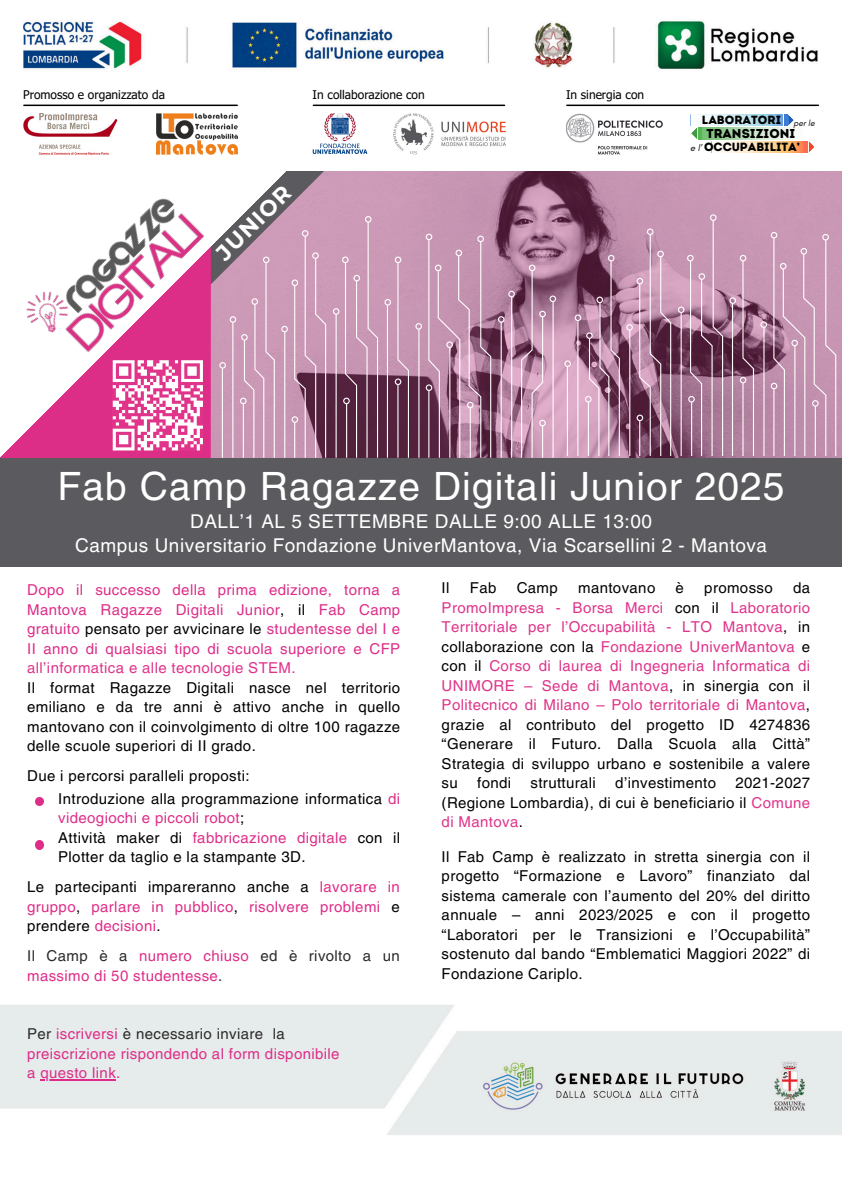
<style>
.page{position:relative;width:842px;height:1191px;background:#fff}
.page>*{position:absolute;margin:0;border:0;box-sizing:border-box;transform-origin:0 0}
.t1{font:39px "Helvetica LT Pro";letter-spacing:.025em;color:#fff}
.t2{font:700 22px "Montserrat";color:#fff}
.t3{font:19px/24px "Helvetica LT Pro";letter-spacing:.025em;color:#fff;text-align:center}
.t4{font:15px/19.5px "Helvetica LT Pro";letter-spacing:.025em;color:#000;text-align:justify}
.t5{font:15px/19.5px "Helvetica LT Pro";letter-spacing:.025em;color:#df348a;text-align:justify}
.t6{font:15px/19.5px "Helvetica LT Pro";letter-spacing:.025em;color:#de2d88}
.t7{font:12.9px "Intro Rust Base";color:#000}
.t8{font:12px "Tahoma";color:#000}
.t9{font:11.9px "Intro Rust Base";color:#000}
.s1{font-family:"Glacial Indifference";font-style:italic;font-size:9.3px}
.s2{color:#000}
.s3{color:#de2d88}
.s4{color:#df348a}
.s5{color:#2b2a29}
</style>
<div class="page">
<svg style="left:421px;top:171px;width:421px;height:287px;fill:#c594b2"></svg>
<div style="left:0;top:458px;width:842px;height:108px;background:#5b5a5e"></div>
<svg style="left:0;top:171px;width:421px;height:396px"></svg>
<img style="left:14px;top:174px;width:197px;height:197px">
<svg style="left:113px;top:360px;width:90px;height:90px"></svg>
<img style="left:23px;top:20px;width:795px;height:50px">
<img style="left:313px;top:113px;width:54px;height:41px">
<img style="left:393px;top:113px;width:113px;height:41px">
<img style="left:566px;top:113px;width:97px;height:41px">
<img style="left:156px;top:113px;width:82px;height:41px">
<hr style="left:24px;top:105px;width:213px;height:1px;background:#000">
<hr style="left:313px;top:105px;width:192px;height:1px;background:#000">
<hr style="left:567px;top:105px;width:251px;height:1px;background:#000">
<svg style="left:703px;top:127px;width:88px;height:13px"></svg>
<svg style="left:691px;top:127px;width:12px;height:13px"></svg>
<hr style="left:698px;top:127px;width:4px;height:12px;background:#54b654">
<svg style="left:698px;top:114px;width:84px;height:12px"></svg>
<svg style="left:782px;top:114px;width:12px;height:12px"></svg>
<svg style="left:720px;top:141px;width:83px;height:11px"></svg>
<svg style="left:803px;top:141px;width:12px;height:12px"></svg>
<img style="left:23px;top:113px;width:95px;height:41px">
<svg style="left:498px;top:291px;width:17px;height:166px"></svg>
<svg style="left:384px;top:256px;width:25px;height:201px"></svg>
<svg style="left:333px;top:216px;width:45px;height:241px"></svg>
<svg style="left:281px;top:230px;width:45px;height:227px"></svg>
<svg style="left:219px;top:256px;width:56px;height:201px"></svg>
<svg style="left:415px;top:233px;width:76px;height:224px"></svg>
<svg style="left:521px;top:264px;width:35px;height:193px"></svg>
<svg style="left:729px;top:255px;width:25px;height:201px"></svg>
<svg style="left:678px;top:214px;width:45px;height:242px"></svg>
<svg style="left:626px;top:228px;width:45px;height:228px"></svg>
<svg style="left:564px;top:255px;width:56px;height:201px"></svg>
<svg style="left:760px;top:232px;width:76px;height:224px"></svg>
<svg style="left:35px;top:797px;width:8px;height:8px"></svg>
<svg style="left:35px;top:840px;width:8px;height:9px"></svg>
<img style="left:0;top:1005px;width:842px;height:130px">
<hr style="left:40px;top:1079px;width:76px;height:1px;background:#de2d88">
<p class="t8" style="left:23px;top:86px;width:143px">Promosso e organizzato da</p>
<p class="t8" style="left:313px;top:86px;width:114px">In collaborazione con</p>
<p class="t8" style="left:566px;top:86px;width:80px">In sinergia con</p>
<h3 class="t2" style="left:210px;top:246px;width:97px;rotate:-45deg">JUNIOR</h3>
<p class="t9" style="left:702px;top:113px;width:114px">LABORATORI <sub>per</sub> <sub>le</sub></p>
<p class="t9" style="left:690px;top:140px;width:111px"><span class="s1">e l’</span> OCCUPABILITA’</p>
<p class="t7" style="left:706px;top:126px;width:90px">TRANSIZIONI</p>
<p class="t1" style="left:58px;top:471px;width:728px">Fab Camp Ragazze Digitali Junior 2025</p>
<p class="t3" style="left:75px;top:510px;width:693px">DALL’1 AL 5 SETTEMBRE DALLE 9:00 ALLE 13:00<br>Campus Universitario Fondazione UniverMantova, Via Scarsellini 2 - Mantova</p>
<p class="t4" style="left:442px;top:579px;width:9px">Il</p>
<p class="t4" style="left:470px;top:579px;width:28px">Fab</p>
<p class="t4" style="left:517px;top:579px;width:43px">Camp</p>
<p class="t4" style="left:578px;top:579px;width:79px">mantovano</p>
<p class="t4" style="left:676px;top:579px;width:10px">è</p>
<p class="t4" style="left:704px;top:579px;width:70px">promosso</p>
<p class="t5" style="left:442px;top:579px;width:370px;text-indent:351px"><span class="s2">da </span>PromoImpresa - Borsa Merci <span class="s2">con il</span> Laboratorio Territoriale per l’Occupabilità - LTO Mantova<span class="s2">, in collaborazione con la</span> Fondazione UniverMantova <span class="s2">e con il</span> Corso di laurea di Ingegneria Informatica di UNIMORE – Sede di Mantova<span class="s2">, in sinergia con il </span>Politecnico di Milano – Polo territoriale di Mantova<span class="s2">, grazie al contributo del progetto ID 4274836 “Generare il Futuro. Dalla Scuola alla Città” Strategia di sviluppo urbano e sostenibile a valere su</span></p>
<p class="t4" style="left:27px;top:581px;width:375px;text-align:left"><span class="s3">Dopo il successo della prima edizione, torna a Mantova Ragazze Digitali Junior</span>, il <span class="s3">Fab Camp gratuito</span> pensato per avvicinare le <span class="s3">studentesse del I e II anno di qualsiasi tipo di scuola superiore e CFP </span><span class="s4">all’informatica e alle tecnologie STEM</span><span class="s3">.<br></span>Il format Ragazze Digitali nasce nel territorio emiliano e da tre anni è attivo anche in quello mantovano con il coinvolgimento di oltre 100 ragazze delle scuole superiori di II grado.</p>
<p class="t4" style="left:58px;top:790px;width:343px;text-align:left">Introduzione alla programmazione informatica <span class="s3">di videogiochi e piccoli robot</span>;<br>Attività maker di <span class="s3">fabbricazione digitale</span> con il Plotter da taglio e la stampante 3D.</p>
<p class="t4" style="left:27px;top:767px;width:224px">Due i percorsi paralleli proposti:</p>
<p class="t4" style="left:477px;top:774px;width:36px">fondi</p>
<p class="t4" style="left:531px;top:774px;width:67px">strutturali</p>
<p class="t4" style="left:615px;top:774px;width:102px">d’investimento</p>
<p class="t4" style="left:442px;top:774px;width:370px;text-indent:294px">2021-2027 (Regione Lombardia), di cui è beneficiario il <span class="s4">Comune di Mantova</span>.</p>
<p class="t4" style="left:442px;top:848px;width:370px">Il Fab Camp è realizzato in stretta sinergia con il progetto “Formazione e Lavoro” finanziato dal sistema camerale con l’aumento del 20% del diritto annuale – anni 2023/2025 e con il progetto “Laboratori per le Transizioni e l’Occupabilità” sostenuto dal bando “Emblematici Maggiori 2022” di Fondazione Cariplo.</p>
<p class="t6" style="left:27px;top:878px;width:374px;text-align:justify"><span class="s2">Le partecipanti impareranno anche a</span> lavorare in gruppo<span class="s2">,</span> parlare in pubblico<span class="s2">,</span> risolvere problemi <span class="s2">e prendere</span> decisioni<span class="s2">.</span></p>
<p class="t6" style="left:27px;top:947px;width:374px"><span class="s5">Il Camp è a</span> numero chiuso <span class="s5">ed è rivolto a un </span>massimo di 50 studentesse<span class="s5">.</span></p>
<p class="t6" style="left:27px;top:1025px;width:314px"><span class="s5">Per</span> iscriversi <span class="s5">è necessario inviare la </span>preiscrizione rispondendo al form disponibile a questo link.</p>
</div>
